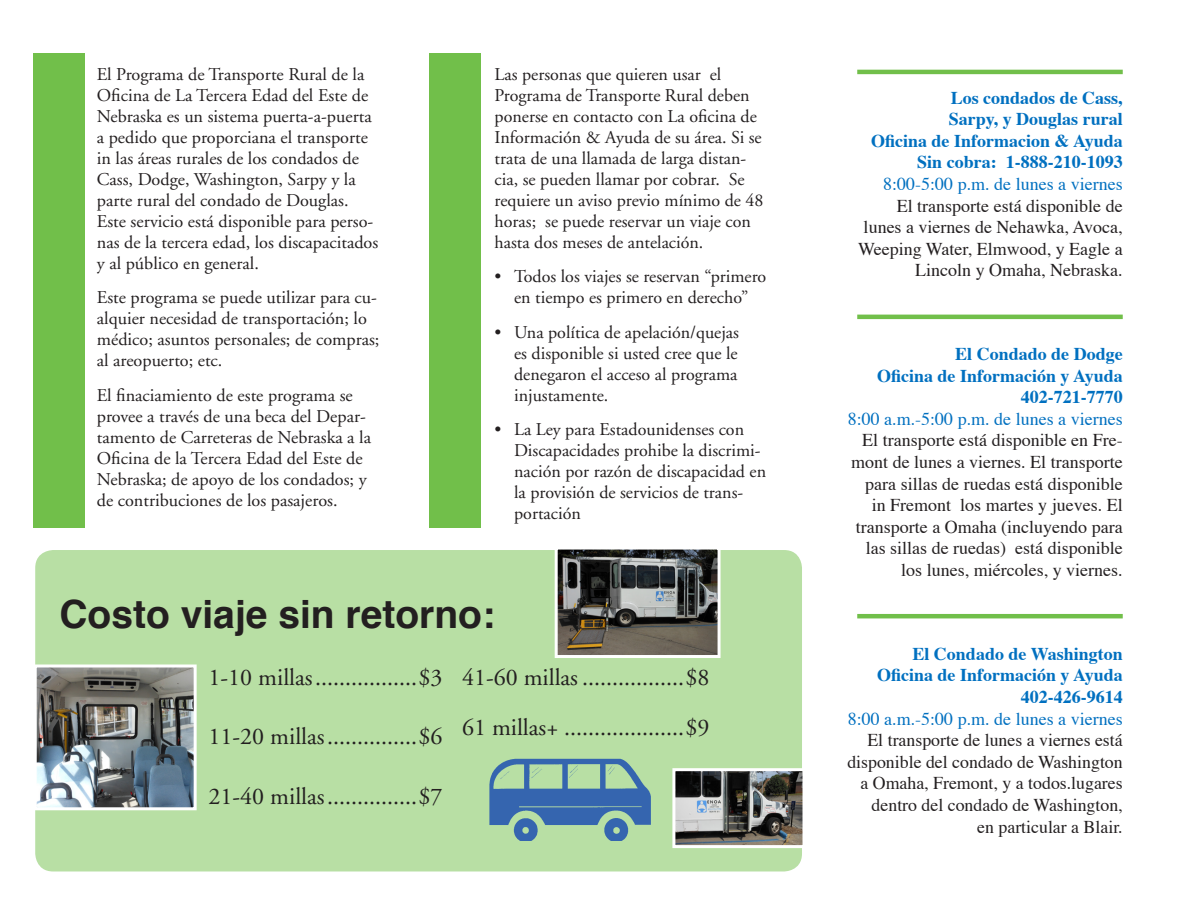
<style>
.page{position:relative;width:1188px;height:918px;background:#fff}
.page>*{position:absolute;margin:0;border:0;box-sizing:border-box;transform-origin:0 0}
.t1{font:700 39px "Helvetica";color:#231f20}
.p1{font:24px "Adobe Garamond";color:#231f20}
.p1-2{font:18px/21px "Adobe Garamond";color:#231f20}
.t2{font:18px/21.6px "Times";color:#231f20;text-align:right}
.t3{font:700 18px/21.6px "Times";color:#0070c0}
.t4{font:18px "Times";color:#0070c0}
</style>
<div class="page">
<div style="left:35px;top:550px;width:767px;height:322px;background:#b8dfa4;border-radius:18px"></div>
<div style="left:34px;top:53px;width:51px;height:474px;background:#71bf4a"></div>
<hr style="left:857px;top:315px;width:266px;height:4px;background:#71bf4a">
<hr style="left:857px;top:614px;width:266px;height:4px;background:#71bf4a">
<hr style="left:857px;top:70px;width:266px;height:4px;background:#71bf4a">
<div style="left:429px;top:53px;width:52px;height:474px;background:#71bf4a"></div>
<img style="left:38px;top:668px;width:155px;height:138px">
<div style="left:34px;top:664px;width:163px;height:146px;border:3px solid #fff"></div>
<img style="left:489px;top:758px;width:162px;height:83px">
<img style="left:559px;top:551px;width:158px;height:103px">
<div style="left:555px;top:547px;width:166px;height:111px;border:3px solid #fff"></div>
<img style="left:676px;top:772px;width:126px;height:72px">
<div style="left:672px;top:768px;width:134px;height:80px;border:3px solid #fff"></div>
<p class="p1-2" style="left:97px;top:64px;width:283px">El Programa de Transporte Rural de la Oficina de La Tercera Edad del Este de Nebraska es un sistema puerta-a-puerta a pedido que proporciana el transporte in las áreas rurales de los condados de Cass, Dodge, Washington, Sarpy y la parte rural del condado de Douglas.<br>Este servicio está disponible para perso&shy;nas de la tercera edad, los discapacitados y al público en general.</p>
<p class="p1-2" style="left:97px;top:288px;width:284px">Este programa se puede utilizar para cu&shy;alquier necesidad de transportación; lo médico; asuntos personales; de compras; al areopuerto; etc.</p>
<p class="p1-2" style="left:97px;top:385px;width:276px">El finaciamiento de este programa se provee a través de una beca del Depar&shy;tamento de Carreteras de Nebraska a la Oficina de la Tercera Edad del Este de Nebraska; de apoyo de los condados; y de contribuciones de los pasajeros.</p>
<p class="p1-2" style="left:495px;top:64px;width:270px">Las personas que quieren usar el Programa de Transporte Rural deben ponerse en contacto con La oficina de Información &amp; Ayuda de su área. Si se trata de una llamada de larga distan&shy;cia, se pueden llamar por cobrar. Se requiere un aviso previo mínimo de 48 horas; se puede reservar un viaje con hasta dos meses de antelación.</p>
<p class="p1-2" style="left:495px;top:267px;width:273px;text-align:center">• Todos los viajes se reservan “primero en tiempo es primero en derecho”</p>
<p class="p1-2" style="left:514px;top:322px;width:226px;text-align:justify;text-indent:-20px">• Una política de apelación/quejas es disponible si usted cree que le denegaron el acceso al programa injustamente.</p>
<p class="p1-2" style="left:514px;top:420px;width:254px;text-indent:-20px">• La Ley para Estadounidenses con<br>Discapacidades prohibe la discrimi&shy;nación por razón de discapacidad en la provisión de servicios de trans&shy;portación</p>
<p class="t1" style="left:59px;top:587px;width:437px">Costo viaje sin retorno:</p>
<p class="p1" style="left:209px;top:665px;width:236px">1-10 millas.................$3</p>
<p class="p1" style="left:209px;top:723px;width:236px">11-20 millas...............$6</p>
<p class="p1" style="left:209px;top:783px;width:236px">21-40 millas...............$7</p>
<p class="p1" style="left:462px;top:665px;width:249px">41-60 millas .................$8</p>
<p class="p1" style="left:462px;top:715px;width:249px">61 millas+ ....................$9</p>
<p class="t3" style="left:949px;top:87px;width:176px">Los condados de Cass,<br>Sarpy, y Douglas rural</p>
<p class="t3" style="left:871px;top:131px;width:253px">Oficina de Informacion &amp; Ayuda</p>
<p class="t3" style="left:917px;top:152px;width:207px">Sin cobra: 1-888-210-1093</p>
<p class="t4" style="left:883px;top:172px;width:241px">8:00-5:00 p.m. de lunes a viernes</p>
<p class="t2" style="left:858px;top:196px;width:266px">El transporte está disponible de lunes a viernes de Nehawka, Avoca,<br>Weeping Water, Elmwood, y Eagle a<br>Lincoln y Omaha, Nebraska.</p>
<p class="t3" style="left:955px;top:344px;width:169px">El Condado de Dodge</p>
<p class="t3" style="left:877px;top:365px;width:247px">Oficina de Información y Ayuda</p>
<p class="t3" style="left:1021px;top:387px;width:103px">402-721-7770</p>
<p class="t4" style="left:848px;top:407px;width:276px">8:00 a.m.-5:00 p.m. de lunes a viernes</p>
<p class="t2" style="left:851px;top:431px;width:273px">El transporte está disponible en Fre&shy;mont de lunes a viernes. El transporte para sillas de ruedas está disponible in Fremont los martes y jueves. El transporte a Omaha (incluyendo para las sillas de ruedas) está disponible los lunes, miércoles, y viernes.</p>
<p class="t3" style="left:912px;top:644px;width:212px">El Condado de Washington</p>
<p class="t3" style="left:877px;top:665px;width:247px">Oficina de Información y Ayuda</p>
<p class="t3" style="left:1021px;top:687px;width:103px">402-426-9614</p>
<p class="t4" style="left:848px;top:707px;width:276px">8:00 a.m.-5:00 p.m. de lunes a viernes</p>
<p class="t2" style="left:847px;top:730px;width:277px">El transporte de lunes a viernes está disponible del condado de Washington a Omaha, Fremont, y a todos.lugares dentro del condado de Washington,<br>en particular a Blair.</p>
</div>
